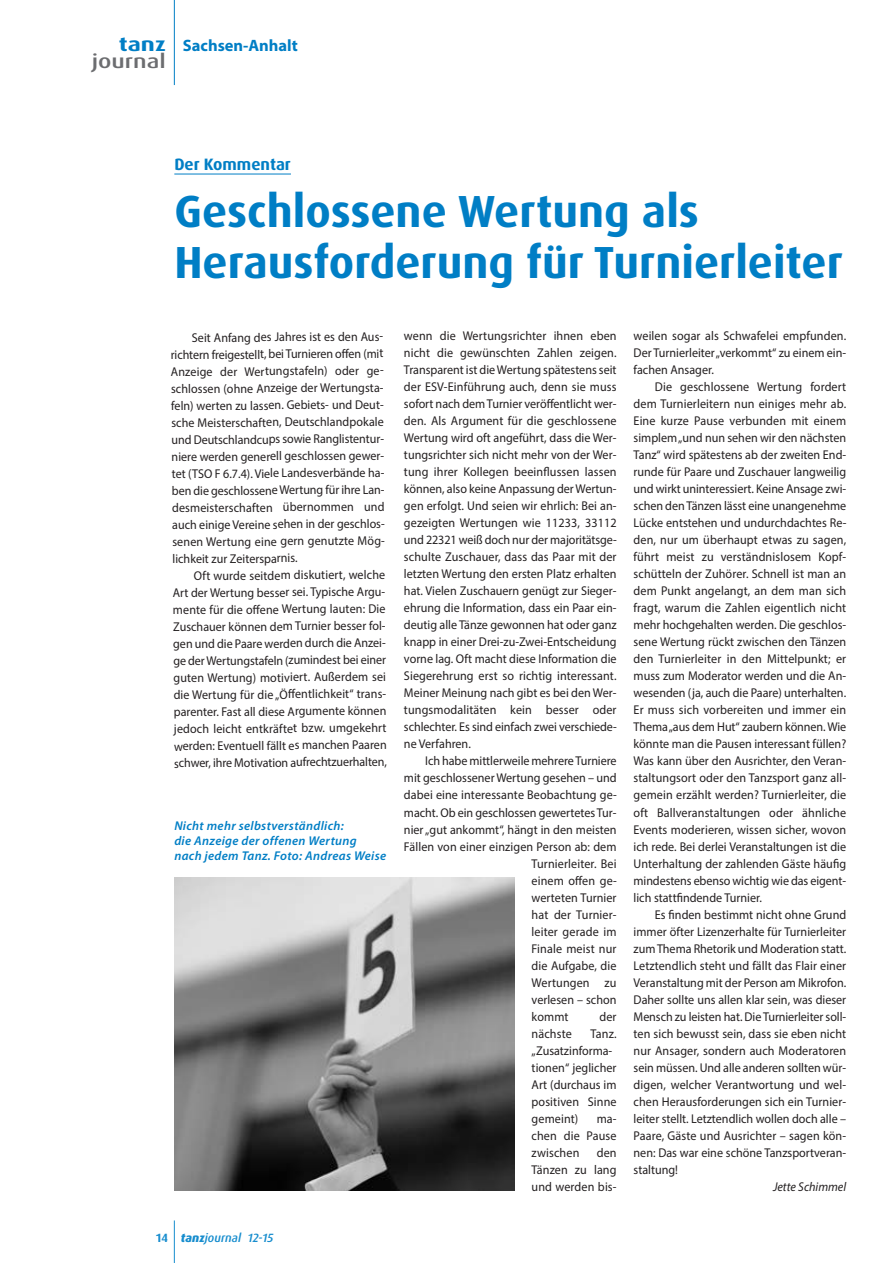
<style>
.page{position:relative;width:893px;height:1263px;background:#fff}
.page>*{position:absolute;margin:0;border:0;box-sizing:border-box;transform-origin:0 0}
.t1{font:700 45px/51px "Dax OT";color:#007ec5}
.t2{font:500 19.5px "Dax OT";color:#6c6d70;scale:1.25 1}
.t3{font:700 19.5px "Dax OT";color:#007ec5;scale:1.25 1}
.t4{font:700 16.5px "Myriad Pro";color:#007ec5}
.t5{font:700 16.5px "Dax OT";color:#007ec5}
.t6{font:12.75px/17px "Myriad Pro";letter-spacing:-.005em;color:#231f20;text-align:justify;scale:.95 1}
.t7{font:italic 600 12.75px/14.9px "Myriad Pro";letter-spacing:.025em;color:#007ec5}
.t8{font:italic 12.75px "Myriad Pro";color:#231f20;scale:.95 1}
.t9{font:italic 500 12px "Dax OT";color:#178dce}
.s1{font-weight:700;font-style:normal}
.s2{font-weight:800}
</style>
<div class="page">
<hr style="left:174px;top:1220px;width:1px;height:43px;background:#178dce">
<hr style="left:174px;top:0;width:1px;height:85px;background:#007ec5">
<hr style="left:174px;top:174px;width:117px;height:1px;background:#007ec5">
<img style="left:174px;top:877px;width:341px;height:314px">
<h2 class="t3" style="left:119px;top:36px;width:39px">tanz</h2>
<h2 class="t2" style="left:92px;top:49px;width:61px">journal</h2>
<p class="t4" style="left:183px;top:39px;width:117px">Sachsen-Anhalt</p>
<p class="t5" style="left:174px;top:157px;width:118px">Der Kommentar</p>
<h1 class="t1" style="left:174px;top:189px;width:670px">Geschlossene Wertung als<br>Herausforderung für Turnierleiter</h1>
<p class="t6" style="left:171px;top:329px;width:227px;text-align:left;text-indent:21px">Seit Anfang des Jahres ist es den Aus&shy;richtern freigestellt, bei Turnieren offen (mit Anzeige der Wertungstafeln) oder ge&shy;schlossen (ohne Anzeige der Wertungsta&shy;feln) werten zu lassen. Gebiets- und Deut&shy;sche Meisterschaften, Deutschlandpokale und Deutschlandcups sowie Ranglistentur&shy;niere werden generell geschlossen gewer&shy;tet (TSO F 6.7.4). Viele Landesverbände ha&shy;ben die geschlossene Wertung für ihre Lan&shy;desmeisterschaften übernommen und auch einige Vereine sehen in der geschlos&shy;senen Wertung eine gern genutzte Mög&shy;lichkeit zur Zeitersparnis.</p>
<p class="t6" style="left:173px;top:568px;width:227px;text-align:left;text-indent:21px">Oft wurde seitdem diskutiert, welche Art der Wertung besser sei. Typische Argu&shy;mente für die offene Wertung lauten: Die Zuschauer können dem Turnier besser fol&shy;gen und die Paare werden durch die Anzei&shy;ge der Wertungstafeln (zumindest bei einer guten Wertung) motiviert. Außerdem sei die Wertung für die „Öffentlichkeit“ trans&shy;parenter. Fast all diese Argumente können jedoch leicht entkräftet bzw. umgekehrt werden: Eventuell fällt es manchen Paaren schwer, ihre Motivation aufrechtzuerhalten,</p>
<p class="t7" style="left:174px;top:819px;width:213px">Nicht mehr selbstverständlich:<br>die Anzeige der offenen Wertung nach jedem Tanz. Foto: Andreas Weise</p>
<p class="t9" style="left:156px;top:1230px;width:119px"><span class="s1">14</span> <span class="s2">tanz</span>journal 12-15</p>
<p class="t6" style="left:404px;top:328px;width:226px">wenn die Wertungsrichter ihnen eben nicht die gewünschten Zahlen zeigen.<br>Transparent ist die Wertung spätestens seit der ESV-Einführung auch, denn sie muss sofort nach dem Turnier veröffentlicht wer&shy;den. Als Argument für die geschlossene Wertung wird oft angeführt, dass die Wer&shy;tungsrichter sich nicht mehr von der Wer&shy;tung ihrer Kollegen beeinflussen lassen können, also keine Anpassung der Wertun&shy;gen erfolgt. Und seien wir ehrlich: Bei an&shy;gezeigten Wertungen wie 11233, 33112 und 22321 weiß doch nur der majoritätsge&shy;schulte Zuschauer, dass das Paar mit der letzten Wertung den ersten Platz erhalten hat. Vielen Zuschauern genügt zur Sieger&shy;ehrung die Information, dass ein Paar ein&shy;deutig alle Tänze gewonnen hat oder ganz knapp in einer Drei-zu-Zwei-Entscheidung vorne lag. Oft macht diese Information die Siegerehrung erst so richtig interessant.<br>Meiner Meinung nach gibt es bei den Wer&shy;tungsmodalitäten kein besser oder schlechter. Es sind einfach zwei verschiede&shy;ne Verfahren.</p>
<p class="t6" style="left:425px;top:754px;width:203px">Ich habe mittlerweile mehrere Turniere</p>
<p class="t6" style="left:404px;top:771px;width:225px">mit geschlossener Wertung gesehen – und</p>
<p class="t6" style="left:404px;top:788px;width:226px">dabei eine interessante Beobachtung ge-</p>
<p class="t6" style="left:404px;top:805px;width:225px">macht. Ob ein geschlossen gewertetes Tur-</p>
<p class="t6" style="left:404px;top:822px;width:225px">nier „gut ankommt“, hängt in den meisten</p>
<p class="t6" style="left:404px;top:839px;width:225px">Fällen von einer einzigen Person ab: dem</p>
<p class="t6" style="left:532px;top:856px;width:91px">Turnierleiter. Bei</p>
<p class="t6" style="left:532px;top:873px;width:91px">einem offen ge-</p>
<p class="t6" style="left:532px;top:890px;width:91px">werteten Turnier</p>
<p class="t6" style="left:532px;top:907px;width:91px">hat der Turnier-</p>
<p class="t6" style="left:532px;top:924px;width:91px">leiter gerade im</p>
<p class="t6" style="left:532px;top:941px;width:91px">Finale meist nur</p>
<p class="t6" style="left:532px;top:958px;width:91px">die Aufgabe, die</p>
<p class="t6" style="left:532px;top:975px;width:91px">Wertungen zu</p>
<p class="t6" style="left:532px;top:992px;width:91px">verlesen – schon</p>
<p class="t6" style="left:532px;top:1009px;width:40px">kommt</p>
<p class="t6" style="left:599px;top:1009px;width:19px">der</p>
<p class="t6" style="left:532px;top:1026px;width:44px">nächste</p>
<p class="t6" style="left:532px;top:1026px;width:91px;text-align:left;text-indent:59px">Tanz. „Zusatzinforma&shy;tionen“ jeglicher<br>Art (durchaus im positiven Sinne gemeint)</p>
<p class="t6" style="left:532px;top:1111px;width:91px;text-indent:65px">ma&shy;chen die Pause zwischen</p>
<p class="t6" style="left:532px;top:1145px;width:91px;text-indent:65px">den Tänzen zu lang und werden bis-</p>
<p class="t6" style="left:634px;top:328px;width:225px">weilen sogar als Schwafelei empfunden.<br>Der Turnierleiter „verkommt“ zu einem ein&shy;fachen Ansager.</p>
<p class="t6" style="left:634px;top:380px;width:226px;text-indent:21px">Die geschlossene Wertung fordert dem Turnierleitern nun einiges mehr ab.<br>Eine kurze Pause verbunden mit einem simplem „und nun sehen wir den nächsten Tanz“ wird spätestens ab der zweiten End&shy;runde für Paare und Zuschauer langweilig und wirkt uninteressiert. Keine Ansage zwi&shy;schen den Tänzen lässt eine unangenehme Lücke entstehen und undurchdachtes Re&shy;den, nur um überhaupt etwas zu sagen, führt meist zu verständnislosem Kopf&shy;schütteln der Zuhörer. Schnell ist man an dem Punkt angelangt, an dem man sich fragt, warum die Zahlen eigentlich nicht mehr hochgehalten werden. Die geschlos&shy;sene Wertung rückt zwischen den Tänzen den Turnierleiter in den Mittelpunkt; er muss zum Moderator werden und die An&shy;wesenden (ja, auch die Paare) unterhalten.<br>Er muss sich vorbereiten und immer ein Thema „aus dem Hut“ zaubern können. Wie könnte man die Pausen interessant füllen?<br>Was kann über den Ausrichter, den Veran&shy;staltungsort oder den Tanzsport ganz all&shy;gemein erzählt werden? Turnierleiter, die oft Ballveranstaltungen oder ähnliche Events moderieren, wissen sicher, wovon ich rede. Bei derlei Veranstaltungen ist die Unterhaltung der zahlenden Gäste häufig mindestens ebenso wichtig wie das eigent&shy;lich stattfindende Turnier.</p>
<p class="t6" style="left:634px;top:907px;width:225px;text-indent:21px">Es finden bestimmt nicht ohne Grund immer öfter Lizenzerhalte für Turnierleiter zum Thema Rhetorik und Moderation statt.<br>Letztendlich steht und fällt das Flair einer Veranstaltung mit der Person am Mikrofon.<br>Daher sollte uns allen klar sein, was dieser Mensch zu leisten hat. Die Turnierleiter soll&shy;ten sich bewusst sein, dass sie eben nicht nur Ansager, sondern auch Moderatoren sein müssen. Und alle anderen sollten wür&shy;digen, welcher Verantwortung und wel&shy;chen Herausforderungen sich ein Turnier&shy;leiter stellt. Letztendlich wollen doch alle – Paare, Gäste und Ausrichter – sagen kön&shy;nen: Das war eine schöne Tanzsportveran&shy;staltung!</p>
<p class="t8" style="left:773px;top:1181px;width:78px">Jette Schimmel</p>
</div>
